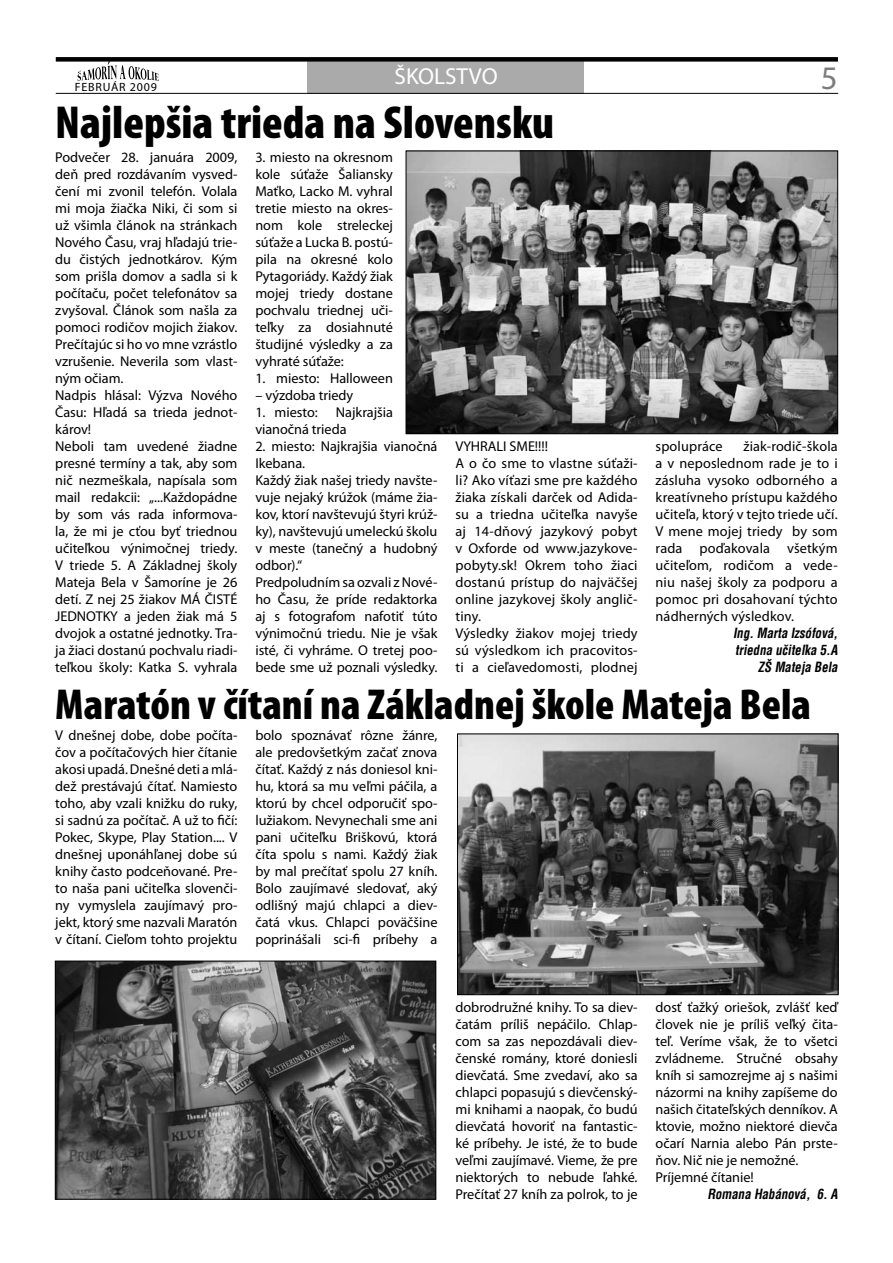
<style>
.page{position:relative;width:893px;height:1263px;background:#fff}
.page>*{position:absolute;margin:0;border:0;box-sizing:border-box;transform-origin:0 0}
.cím{font:900 condensed 46.5px "Myriad Pro";color:#000}
.cím-2{font:900 condensed 43.5px "Myriad Pro";color:#000}
.t1{font:33px "Myriad Pro";color:#7c7c7c}
.szöveg{font:23.25px "Myriad Pro";letter-spacing:-.005em;color:#fff}
.szöveg-2{font:14.25px/17px "Myriad Pro";letter-spacing:-.005em;color:#000;text-align:justify}
.aláírás{font:italic 700 13.5px "Switzerland Condensed";color:#000;scale:.95 1}
.t2{font:12px "Myriad Pro";letter-spacing:.07em;color:#000}
</style>
<div class="page">
<svg style="left:78px;top:62px;width:81px;height:19px"></svg>
<div style="left:308px;top:60px;width:275px;height:33px;background:#aaa"></div>
<hr style="left:56px;top:93px;width:782px;height:1px;background:#000">
<div style="left:56px;top:57px;width:782px;height:5px;background:#000"></div>
<img style="left:408px;top:153px;width:428px;height:279px">
<div style="left:406px;top:151px;width:432px;height:283px;border:1px solid #000"></div>
<img style="left:57px;top:963px;width:377px;height:234px">
<div style="left:55px;top:961px;width:381px;height:238px;border:1px solid #000"></div>
<img style="left:459px;top:735px;width:377px;height:258px">
<div style="left:457px;top:733px;width:381px;height:262px;border:1px solid #000"></div>
<p class="szöveg" style="left:395px;top:64px;width:105px">ŠKOLSTVO</p>
<p class="t1" style="left:821px;top:59px;width:18px">5</p>
<p class="cím" style="left:55px;top:97px;width:500px">Najlepšia trieda na Slovensku</p>
<p class="szöveg-2" style="left:55px;top:149px;width:184px">Podvečer 28. januára 2009, deň pred rozdávaním vysved&shy;čení mi zvonil telefón. Volala mi moja žiačka Niki, či som si už všimla článok na stránkach Nového Času, vraj hľadajú trie&shy;du čistých jednotkárov. Kým som prišla domov a sadla si k počítaču, počet telefonátov sa zvyšoval. Článok som našla za pomoci rodičov mojich žiakov.<br>Prečítajúc si ho vo mne vzrástlo vzrušenie. Neverila som vlast&shy;ným očiam.</p>
<p class="szöveg-2" style="left:55px;top:387px;width:184px">Nadpis hlásal: Výzva Nového Času: Hľadá sa trieda jednot&shy;károv!</p>
<p class="szöveg-2" style="left:55px;top:438px;width:184px">Neboli tam uvedené žiadne presné termíny a tak, aby som nič nezmeškala, napísala som mail redakcii: „...Každopádne by som vás rada informova&shy;la, že mi je cťou byť triednou učiteľkou výnimočnej triedy.<br>V triede 5. A Základnej školy Mateja Bela v Šamoríne je 26 detí. Z nej 25 žiakov MÁ ČISTÉ JEDNOTKY a jeden žiak má 5 dvojok a ostatné jednotky. Tra&shy;ja žiaci dostanú pochvalu riadi&shy;teľkou školy: Katka S. vyhrala</p>
<p class="t2" style="left:75px;top:80px;width:84px">FEBRUÁR 2009</p>
<p class="szöveg-2" style="left:255px;top:149px;width:139px">3. miesto na okresnom kole súťaže Šaliansky Maťko, Lacko M. vyhral tretie miesto na okres&shy;nom kole streleckej súťaže a Lucka B. postú&shy;pila na okresné kolo Pytagoriády. Každý žiak mojej triedy dostane pochvalu triednej uči&shy;teľky za dosiahnuté študijné výsledky a za vyhraté súťaže:</p>
<p class="szöveg-2" style="left:255px;top:370px;width:139px">1. miesto: Halloween</p>
<p class="szöveg-2" style="left:255px;top:387px;width:99px">– výzdoba triedy</p>
<p class="szöveg-2" style="left:255px;top:404px;width:64px">1. miesto:</p>
<p class="szöveg-2" style="left:255px;top:404px;width:139px;text-indent:80px">Najkrajšia vianočná trieda</p>
<p class="szöveg-2" style="left:255px;top:438px;width:184px">2. miesto: Najkrajšia vianočná<br>Ikebana.</p>
<p class="szöveg-2" style="left:255px;top:472px;width:184px">Každý žiak našej triedy navšte&shy;vuje nejaký krúžok (máme žia&shy;kov, ktorí navštevujú štyri krúž&shy;ky), navštevujú umeleckú školu v meste (tanečný a hudobný odbor).“</p>
<p class="szöveg-2" style="left:255px;top:574px;width:184px">Predpoludním sa ozvali z Nové&shy;ho Času, že príde redaktorka aj s fotografom nafotiť túto výnimočnú triedu. Nie je však isté, či vyhráme. O tretej poo&shy;bede sme už poznali výsledky.</p>
<p class="szöveg-2" style="left:656px;top:438px;width:184px;text-indent:88px">žiak-rodič-škola a v neposlednom rade je to i zásluha vysoko odborného a kreatívneho prístupu každého učiteľa, ktorý v tejto triede učí.<br>V mene mojej triedy by som rada poďakovala všetkým učiteľom, rodičom a vede&shy;niu našej školy za podporu a pomoc pri dosahovaní týchto nádherných výsledkov.</p>
<p class="aláírás" style="left:733px;top:625px;width:112px">Ing. Marta Izsófová,</p>
<p class="aláírás" style="left:735px;top:642px;width:109px">triedna učiteľka 5.A</p>
<p class="aláírás" style="left:758px;top:659px;width:85px">ZŠ Mateja Bela</p>
<p class="cím-2" style="left:55px;top:681px;width:757px">Maratón v čítaní na Základnej škole Mateja Bela</p>
<p class="szöveg-2" style="left:55px;top:727px;width:184px">V dnešnej dobe, dobe počíta&shy;čov a počítačových hier čítanie akosi upadá. Dnešné deti a mlá&shy;dež prestávajú čítať. Namiesto toho, aby vzali knižku do ruky, si sadnú za počítač. A už to fičí:<br>Pokec, Skype, Play Station.... V dnešnej uponáhľanej dobe sú knihy často podceňované. Pre&shy;to naša pani učiteľka slovenči&shy;ny vymyslela zaujímavý pro&shy;jekt, ktorý sme nazvali Maratón v čítaní. Cieľom tohto projektu</p>
<p class="szöveg-2" style="left:255px;top:727px;width:184px">bolo spoznávať rôzne žánre, ale predovšetkým začať znova čítať. Každý z nás doniesol kni&shy;hu, ktorá sa mu veľmi páčila, a ktorú by chcel odporučiť spo&shy;lužiakom. Nevynechali sme ani pani učiteľku Briškovú, ktorá číta spolu s nami. Každý žiak by mal prečítať spolu 27 kníh.<br>Bolo zaujímavé sledovať, aký odlišný majú chlapci a diev&shy;čatá vkus. Chlapci poväčšine poprinášali sci-fi príbehy a</p>
<p class="szöveg-2" style="left:656px;top:438px;width:69px">spolupráce</p>
<p class="szöveg-2" style="left:455px;top:438px;width:94px">VYHRALI SME!!!!</p>
<p class="szöveg-2" style="left:455px;top:455px;width:184px">A o čo sme to vlastne súťaži&shy;li? Ako víťazi sme pre každého žiaka získali darček od Adida&shy;su a triedna učiteľka navyše aj 14-dňový jazykový pobyt v Oxforde od www.jazykove&shy;pobyty.sk! Okrem toho žiaci dostanú prístup do najväčšej online jazykovej školy anglič&shy;tiny.</p>
<p class="szöveg-2" style="left:455px;top:625px;width:184px">Výsledky žiakov mojej triedy sú výsledkom ich pracovitos&shy;ti a cieľavedomosti, plodnej</p>
<p class="szöveg-2" style="left:455px;top:999px;width:184px">dobrodružné knihy. To sa diev&shy;čatám príliš nepáčilo. Chlap&shy;com sa zas nepozdávali diev&shy;čenské romány, ktoré doniesli dievčatá. Sme zvedaví, ako sa chlapci popasujú s dievčenský&shy;mi knihami a naopak, čo budú dievčatá hovoriť na fantastic&shy;ké príbehy. Je isté, že to bude veľmi zaujímavé. Vieme, že pre niektorých to nebude ľahké.<br>Prečítať 27 kníh za polrok, to je</p>
<p class="szöveg-2" style="left:656px;top:999px;width:184px">dosť ťažký oriešok, zvlášť keď človek nie je príliš veľký čita&shy;teľ. Veríme však, že to všetci zvládneme. Stručné obsahy kníh si samozrejme aj s našimi názormi na knihy zapíšeme do našich čitateľských denníkov. A ktovie, možno niektoré dievča očarí Narnia alebo Pán prste&shy;ňov. Nič nie je nemožné.</p>
<p class="szöveg-2" style="left:656px;top:1169px;width:100px">Príjemné čítanie!</p>
<p class="aláírás" style="left:707px;top:1186px;width:139px">Romana Habánová, 6. A</p>
</div>
